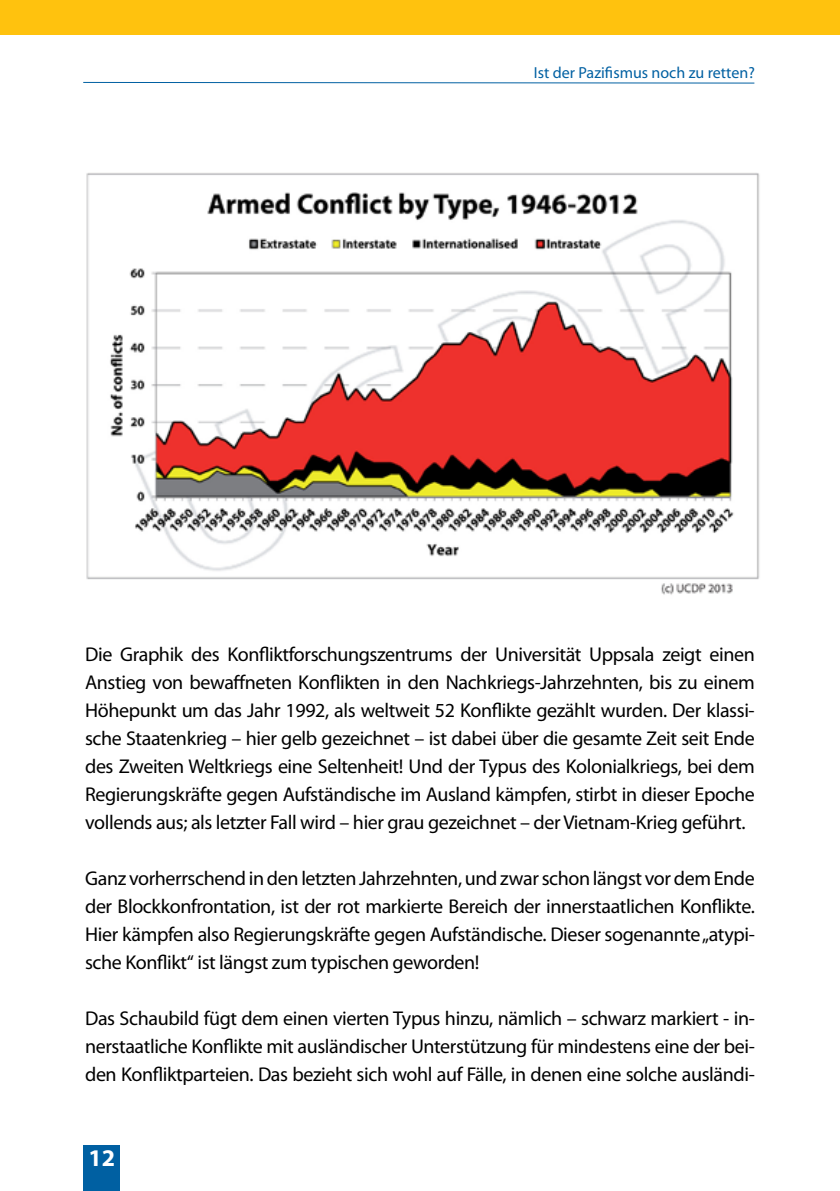
<style>
.page{position:relative;width:840px;height:1191px;background:#fff}
.page>*{position:absolute;margin:0;border:0;box-sizing:border-box;transform-origin:0 0}
.t1{font:700 24px "Myriad Pro";color:#fff}
.t2{font:20px/28px "Myriad Pro";letter-spacing:-.02em;color:#000;text-align:justify}
.t3{font:16px "Myriad Pro";color:#0060a2}
</style>
<div class="page">
<img style="left:86px;top:173px;width:674px;height:422px">
<div style="left:0;top:0;width:839px;height:34px;background:#ffc20e"></div>
<div style="left:83px;top:1145px;width:37px;height:46px;background:#0060a2"></div>
<svg style="left:83px;top:81px;width:672px;height:3px"></svg>
<p class="t3" style="left:533px;top:63px;width:222px">Ist der Pazifismus noch zu retten?</p>
<p class="t2" style="left:85px;top:640px;width:671px">Die Graphik des Konfliktforschungszentrums der Universität Uppsala zeigt einen Anstieg von bewaffneten Konflikten in den Nachkriegs-Jahrzehnten, bis zu einem Höhepunkt um das Jahr 1992, als weltweit 52 Konflikte gezählt wurden. Der klassi&shy;sche Staatenkrieg – hier gelb gezeichnet – ist dabei über die gesamte Zeit seit Ende des Zweiten Weltkriegs eine Seltenheit! Und der Typus des Kolonialkriegs, bei dem Regierungskräfte gegen Aufständische im Ausland kämpfen, stirbt in dieser Epoche vollends aus; als letzter Fall wird – hier grau gezeichnet – der Vietnam-Krieg geführt.</p>
<p class="t2" style="left:85px;top:864px;width:671px">Ganz vorherrschend in den letzten Jahrzehnten, und zwar schon längst vor dem Ende der Blockkonfrontation, ist der rot markierte Bereich der innerstaatlichen Konflikte.<br>Hier kämpfen also Regierungskräfte gegen Aufständische. Dieser sogenannte „atypi&shy;sche Konflikt“ ist längst zum typischen geworden!</p>
<p class="t2" style="left:85px;top:1004px;width:671px">Das Schaubild fügt dem einen vierten Typus hinzu, nämlich – schwarz markiert - in&shy;nerstaatliche Konflikte mit ausländischer Unterstützung für mindestens eine der bei&shy;den Konfliktparteien. Das bezieht sich wohl auf Fälle, in denen eine solche ausländi-</p>
<p class="t1" style="left:88px;top:1142px;width:28px">12</p>
</div>
